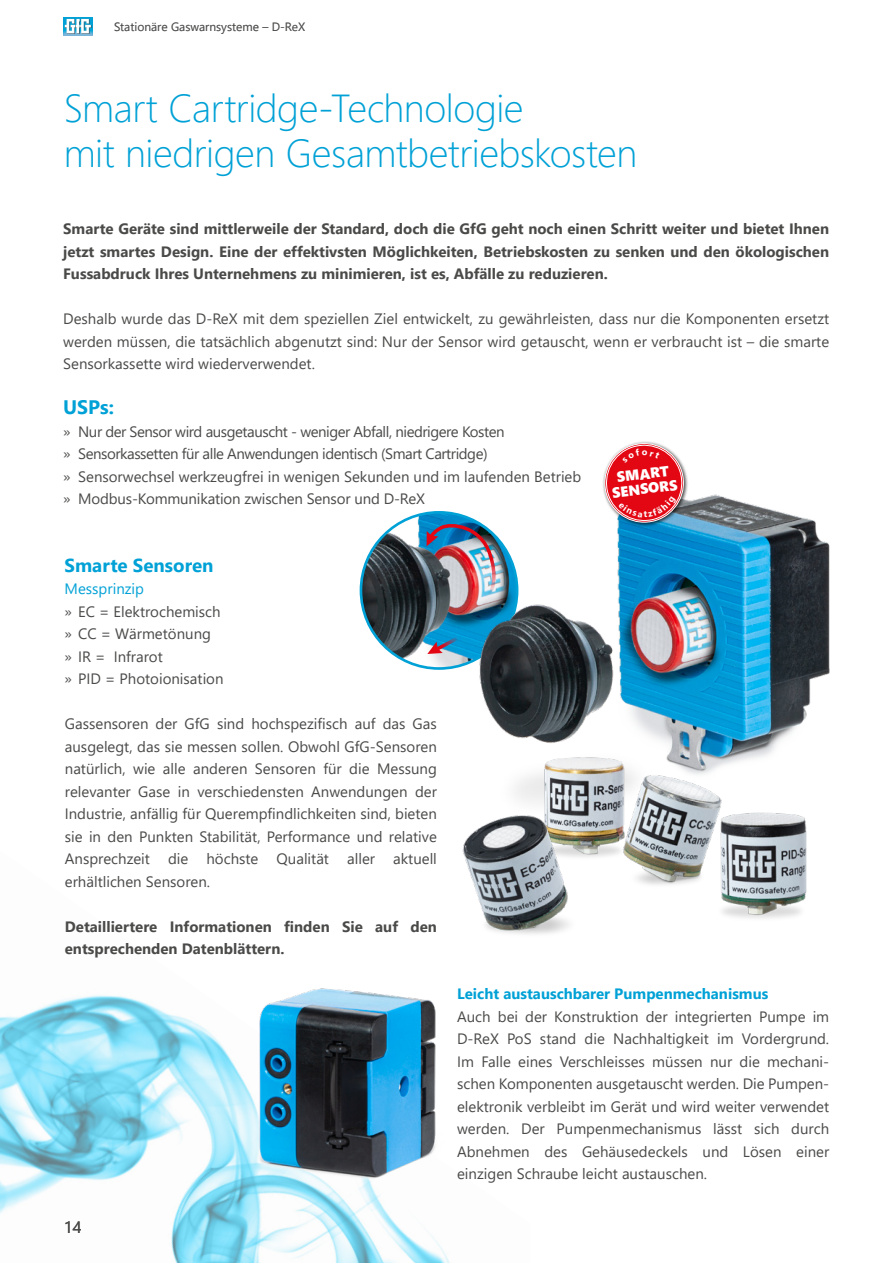
<style>
.page{position:relative;width:893px;height:1263px;background:#fff}
.page>*{position:absolute;margin:0;border:0;box-sizing:border-box;transform-origin:0 0}
.t1{font:300 39px/45px "Segoe UI";letter-spacing:-.01em;color:#00a1d6}
.t2{font:700 19.5px "Segoe UI";color:#00a1d6}
.t3{font:700 18.75px "Segoe UI";color:#00a1d6}
.t4{font:16.5px "Segoe UI";color:#4a4a49}
.t5{font:15px/22.5px "Segoe UI";color:#4a4a49;text-align:justify}
.t6{font:700 15px/22.5px "Segoe UI";color:#4a4a49;text-align:justify}
.t7{font:15px "Segoe UI";letter-spacing:-.03em;color:#4a4a49}
.t8{font:700 15px "Segoe UI";color:#00a1d6}
.t9{font:15px "Segoe UI";color:#00a1d6}
.t10{font:14.55px "Segoe UI Black";color:#fff}
.t11{font:12px "Segoe UI";color:#4a4a49}
</style>
<div class="page">
<img style="left:0;top:995px;width:450px;height:268px">
<img style="left:361px;top:512px;width:156px;height:156px;border-radius:78px">
<img style="left:427px;top:494px;width:403px;height:308px">
<img style="left:249px;top:988px;width:197px;height:203px">
<img style="left:538px;top:754px;width:96px;height:103px">
<img style="left:462px;top:810px;width:118px;height:124px">
<img style="left:614px;top:767px;width:115px;height:118px">
<img style="left:710px;top:804px;width:97px;height:114px">
<svg style="left:63px;top:17px;width:30px;height:19px"></svg>
<svg style="left:600px;top:441px;width:88px;height:86px"></svg>
<p class="t11" style="left:114px;top:15px;width:192px">Stationäre Gaswarnsysteme – D-ReX</p>
<p class="t1" style="left:64px;top:81px;width:575px">Smart Cartridge-Technologie<br>mit niedrigen Gesamtbetriebskosten</p>
<p class="t6" style="left:63px;top:216px;width:767px">Smarte Geräte sind mittlerweile der Standard, doch die GfG geht noch einen Schritt weiter und bietet Ihnen jetzt smartes Design. Eine der effektivsten Möglichkeiten, Betriebskosten zu senken und den ökologischen Fussabdruck Ihres Unternehmens zu minimieren, ist es, Abfälle zu reduzieren.</p>
<p class="t5" style="left:63px;top:306px;width:767px">Deshalb wurde das D-ReX mit dem speziellen Ziel entwickelt, zu gewährleisten, dass nur die Komponenten ersetzt werden müssen, die tatsächlich abgenutzt sind: Nur der Sensor wird getauscht, wenn er verbraucht ist – die smarte Sensorkassette wird wiederverwendet.</p>
<p class="t2" style="left:63px;top:389px;width:52px">USPs:</p>
<p class="t7" style="left:63px;top:417px;width:443px">» Nur der Sensor wird ausgetauscht - weniger Abfall, niedrigere Kosten</p>
<p class="t7" style="left:63px;top:440px;width:426px">» Sensorkassetten für alle Anwendungen identisch (Smart Cartridge)</p>
<p class="t5" style="left:63px;top:464px;width:520px">» Sensorwechsel werkzeugfrei in wenigen Sekunden und im laufenden Betrieb » Modbus-Kommunikation zwischen Sensor und D-ReX</p>
<p class="t10" style="left:616px;top:467px;width:54px;rotate:-7deg">SMART</p>
<p class="t10" style="left:611px;top:482px;width:67px;rotate:-7deg">SENSORS</p>
<p class="t3" style="left:65px;top:547px;width:150px">Smarte Sensoren</p>
<p class="t9" style="left:65px;top:575px;width:81px">Messprinzip</p>
<p class="t5" style="left:65px;top:599px;width:158px">» EC = Elektrochemisch</p>
<p class="t5" style="left:65px;top:621px;width:148px">» CC = Wärmetönung</p>
<p class="t5" style="left:65px;top:644px;width:100px">» IR = Infrarot</p>
<p class="t5" style="left:65px;top:666px;width:160px">» PID = Photoionisation</p>
<p class="t5" style="left:65px;top:711px;width:374px">Gassensoren der GfG sind hochspezifisch auf das Gas ausgelegt, das sie messen sollen. Obwohl GfG-Sensoren natürlich, wie alle anderen Sensoren für die Messung relevanter Gase in verschiedensten Anwendungen der Industrie, anfällig für Querempfindlichkeiten sind, bieten sie in den Punkten Stabilität, Performance und relative Ansprechzeit die höchste Qualität aller aktuell erhältlichen Sensoren.</p>
<p class="t6" style="left:65px;top:914px;width:374px">Detailliertere Informationen finden Sie auf den entsprechenden Datenblättern.</p>
<p class="t4" style="left:64px;top:1212px;width:19px">14</p>
<p class="t8" style="left:457px;top:980px;width:313px">Leicht austauschbarer Pumpenmechanismus</p>
<p class="t5" style="left:457px;top:1004px;width:374px;text-align:left">Auch bei der Konstruktion der integrierten Pumpe im D-ReX PoS stand die Nachhaltigkeit im Vordergrund.<br>Im Falle eines Verschleisses müssen nur die mechani&shy;schen Komponenten ausgetauscht werden. Die Pumpen&shy;elektronik verbleibt im Gerät und wird weiter verwendet werden. Der Pumpenmechanismus lässt sich durch Abnehmen des Gehäusedeckels und Lösen einer einzigen Schraube leicht austauschen.</p>
</div>
